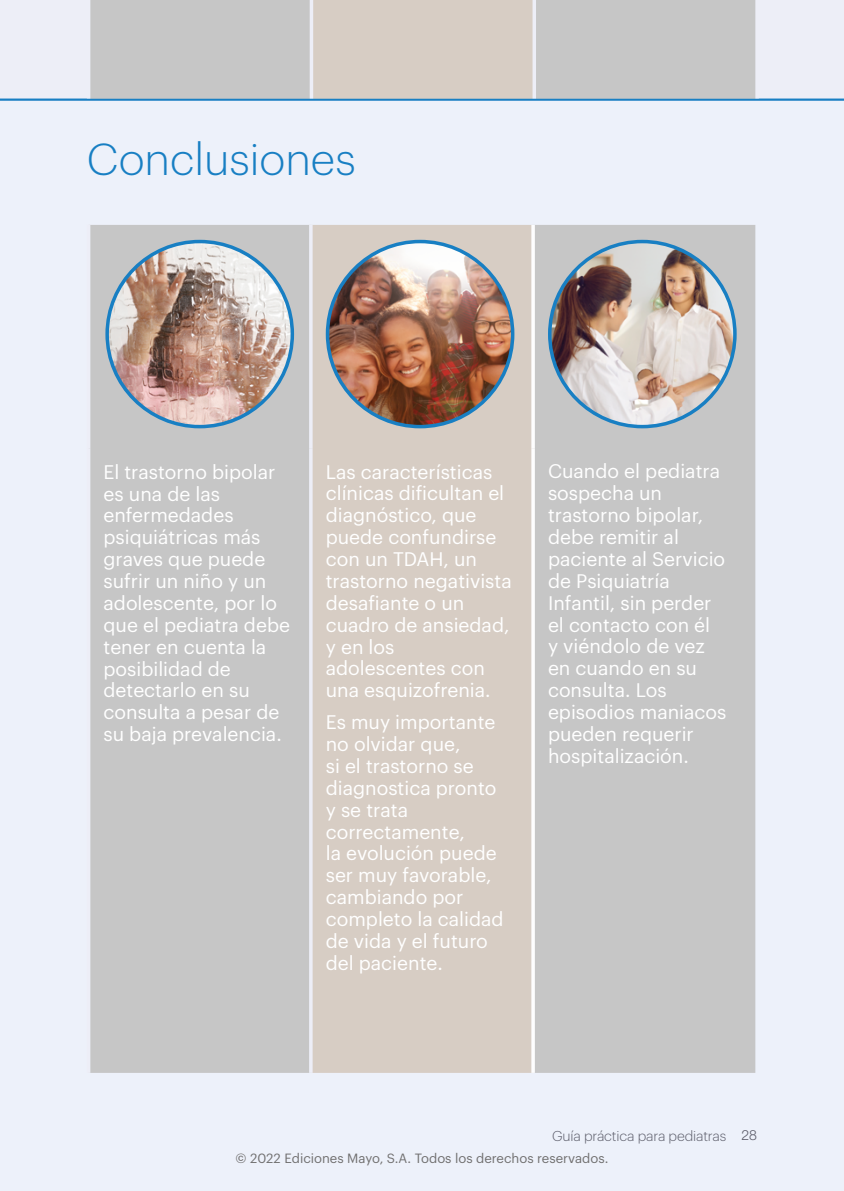
<style>
.page{position:relative;width:844px;height:1191px;background:#fff}
.page>*{position:absolute;margin:0;border:0;box-sizing:border-box;transform-origin:0 0}
.t1{font:300 43.75px "Graphik";color:#187fc3}
.t2{font:19.25px/21.9px "Graphik";color:#fff}
.t3{font:300 14px "Graphik";letter-spacing:-.01em;color:#62626c}
.t4{font:13.12px "Graphik";color:#706f6f}
.s1{font-family:"Helvetica Neue LT Std"}
</style>
<div class="page">
<div style="left:0;top:0;width:843px;height:99px;background:#edeef7"></div>
<div style="left:0;top:100px;width:843px;height:1091px;background:#edf1fa"></div>
<div style="left:90px;top:0;width:665px;height:99px;background:#c6c6c6"></div>
<div style="left:311px;top:0;width:223px;height:99px;background:#d7cdc4"></div>
<svg style="left:309px;top:0;width:4px;height:99px"></svg>
<svg style="left:532px;top:0;width:4px;height:99px"></svg>
<hr style="left:0;top:99px;width:843px;height:1px;background:#187fc3">
<div style="left:90px;top:225px;width:665px;height:847px;background:#c6c6c6"></div>
<div style="left:312px;top:225px;width:219px;height:847px;background:#d7cdc4"></div>
<hr style="left:309px;top:225px;width:3px;height:223px;background:#edeef7">
<hr style="left:309px;top:448px;width:3px;height:624px;background:#edeef7">
<hr style="left:531px;top:225px;width:3px;height:223px;background:#fdfdfe">
<hr style="left:531px;top:448px;width:3px;height:624px;background:#fdfdfe">
<img style="left:107px;top:241px;width:185px;height:185px;border-radius:93px">
<div style="left:105px;top:240px;width:189px;height:188px;border:4px solid #187fc3;border-radius:50%"></div>
<img style="left:327px;top:241px;width:185px;height:185px">
<div style="left:326px;top:240px;width:188px;height:188px;border:4px solid #187fc3;border-radius:50%"></div>
<img style="left:549px;top:241px;width:185px;height:185px;border-radius:93px">
<div style="left:548px;top:240px;width:188px;height:188px;border:4px solid #187fc3;border-radius:50%"></div>
<h1 class="t1" style="left:87px;top:127px;width:270px">Conclusiones</h1>
<p class="t2" style="left:103px;top:459px;width:188px">El trastorno bipolar es una de las enfermedades psiquiátricas más graves que puede sufrir un niño y un adolescente, por lo que el pediatra debe tener en cuenta la posibilidad de detectarlo en su consulta a pesar de su baja prevalencia.</p>
<p class="t2" style="left:326px;top:459px;width:187px">Las características clínicas dificultan el diagnóstico, que puede confundirse con un TDAH, un trastorno negativista desafiante o un cuadro de ansiedad, y en los adolescentes con una esquizofrenia.</p>
<p class="t2" style="left:326px;top:709px;width:179px">Es muy importante no olvidar que,<br>si el trastorno se diagnostica pronto y se trata correctamente,<br>la evolución puede ser muy favorable, cambiando por completo la calidad de vida y el futuro del paciente.</p>
<p class="t2" style="left:548px;top:459px;width:180px">Cuando el pediatra sospecha un trastorno bipolar, debe remitir al paciente al Servicio de Psiquiatría<br>Infantil, sin perder el contacto con él<br>y viéndolo de vez en cuando en su consulta. Los episodios maniacos pueden requerir hospitalización.</p>
<p class="t3" style="left:552px;top:1126px;width:206px">Guía práctica para pediatras <span class="s1">28</span></p>
<p class="t4" style="left:235px;top:1148px;width:374px">© 2022 Ediciones Mayo, S.A. Todos los derechos reservados.</p>
</div>
